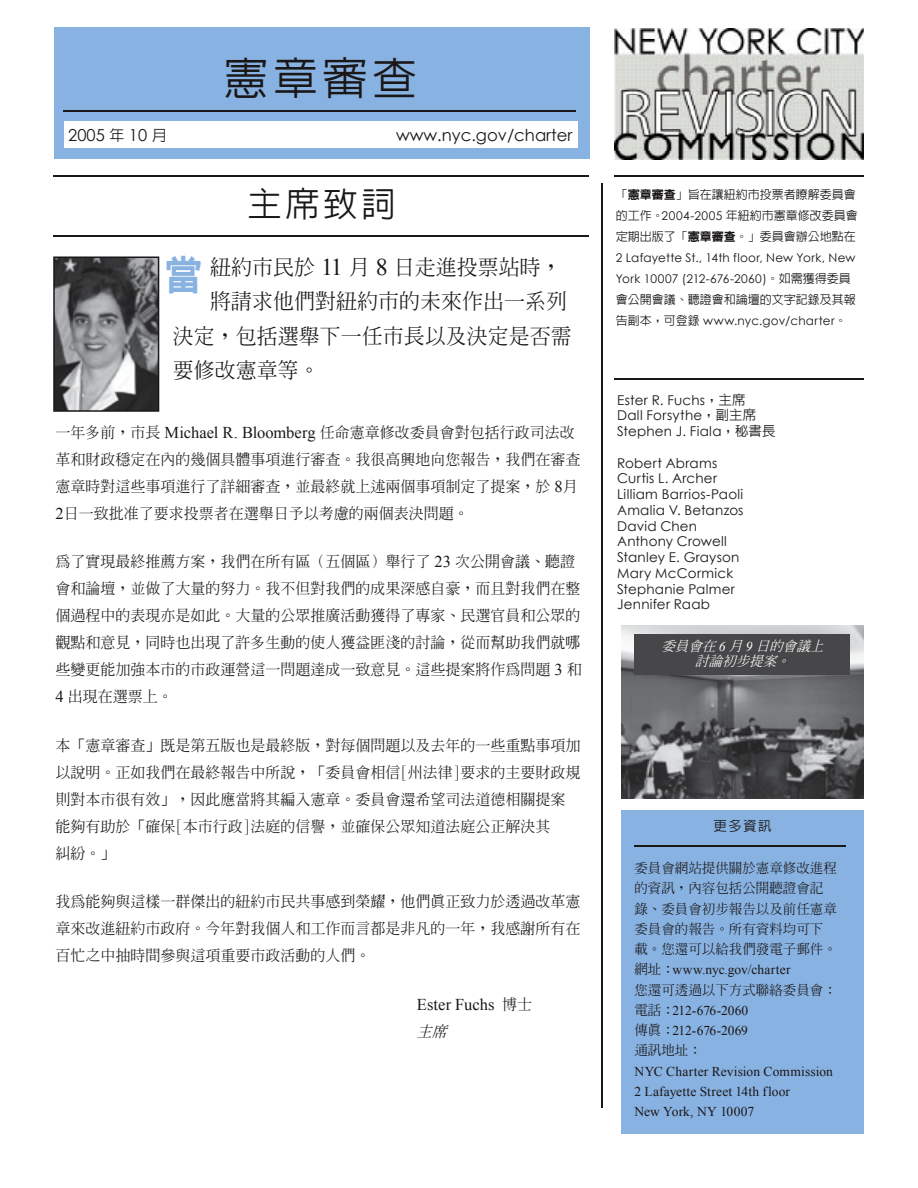
<style>
.page{position:relative;width:918px;height:1188px;background:#fff}
.page>*{position:absolute;margin:0;border:0;box-sizing:border-box;transform-origin:0 0}
.t1{font:500 45px "Lin Gothic";color:#1a1718}
.t2{font:800 40.5px "Lin Gothic";color:#88b2e1;scale:.9 1}
.t3{font:500 34.5px "Lin Gothic";color:#1a1718}
.t4{font:500 21px "Inn Ming";color:#1a1718}
.t5{font:16.5px "Century Gothic";color:#1a1718}
.t6{font:16.5px "Times New Roman";color:#1a1718}
.t7{font:500 15px/27px "Inn Ming";color:#1a1718}
.t8{font:italic 500 15px "Inn Ming";color:#1a1718}
.t9{font:13.5px/15.8px "Century Gothic";letter-spacing:.02em;color:#1a1718}
.t10{font:500 13.5px/20.2px "Inn Ming";color:#1a1718}
.t11{font:13.5px/20.2px "Times New Roman";letter-spacing:.005em;color:#1a1718}
.t12{font:13.5px/20.2px "Times New Roman";letter-spacing:-.02em;color:#1a1718}
.t13{font:italic 500 13.5px/15px "Inn Ming";color:#fff;text-align:center}
.t14{font:500 13.5px "Lin Gothic";color:#1a1718}
.t15{font:12px/21px "Century Gothic";letter-spacing:.02em;color:#1a1718}
.t16{font:500 12px/21px "Lin Gothic";color:#1a1718}
.s1{font-family:"Lin Gothic";font-weight:500;font-size:15px}
.s2{font-family:"Times New Roman";font-weight:400;font-size:24px}
.s3{font-family:"Times New Roman";font-weight:400;font-size:16.5px}
.s4{font-family:"Inn Ming";font-weight:500;font-size:15px}
.s5{font-weight:800}
.s6{font-family:"Century Gothic";font-weight:400}
.s7{font-family:"Lin Gothic";font-weight:500}
.s8{font-family:"Times New Roman";font-weight:400}
.s9{font-family:"Inn Ming";font-weight:500}
</style>
<div class="page">
<div style="left:54px;top:27px;width:535px;height:132px;background:#88b2e1"></div>
<div style="left:65px;top:121px;width:513px;height:27px;background:#fff"></div>
<img style="left:614px;top:28px;width:250px;height:131px">
<hr style="left:614px;top:378px;width:250px;height:2px;background:#1a1718">
<hr style="left:614px;top:176px;width:250px;height:1px;background:#1a1718">
<hr style="left:63px;top:110px;width:513px;height:2px;background:#1a1718">
<hr style="left:54px;top:176px;width:535px;height:1px;background:#1a1718">
<hr style="left:601px;top:183px;width:2px;height:925px;background:#1a1718">
<hr style="left:54px;top:236px;width:535px;height:1px;background:#1a1718">
<svg style="left:53px;top:256px;width:106px;height:156px;background:#727375"></svg>
<div style="left:621px;top:810px;width:242px;height:324px;background:#88b2e1"></div>
<hr style="left:634px;top:845px;width:212px;height:1px;background:#1a1718">
<img style="left:621px;top:625px;width:243px;height:174px">
<div style="left:634px;top:634px;width:216px;height:41px;background:#474749"></div>
<h1 class="t1" style="left:224px;top:55px;width:195px">憲章審查</h1>
<p class="t5" style="left:68px;top:125px;width:100px">2005 <span class="s1">年</span> 10 <span class="s1">月</span></p>
<p class="t5" style="left:396px;top:125px;width:178px">www.nyc.gov/charter</p>
<h3 class="t3" style="left:247px;top:187px;width:150px">主席致詞</h3>
<h2 class="t2" style="left:165px;top:254px;width:42px">當</h2>
<h3 class="t4" style="left:210px;top:256px;width:353px">紐約市民於 <span class="s2">11</span> 月 <span class="s2">8</span> 日走進投票站時，</h3>
<h3 class="t4" style="left:210px;top:291px;width:359px">將請求他們對紐約市的未來作出一系列</h3>
<h3 class="t4" style="left:173px;top:325px;width:400px">決定，包括選舉下一任市長以及決定是否需</h3>
<h3 class="t4" style="left:173px;top:360px;width:148px">要修改憲章等。</h3>
<p class="t7" style="left:55px;top:418px;width:526px">一年多前，市長 <span class="s3">Michael R. Bloomberg</span> 任命憲章修改委員會對包括行政司法改革和財政穩定在內的幾個具體事項進行審查。我很高興地向您報告，我們在審查憲章時對這些事項進行了詳細審查，並最終就上述兩個事項制定了提案，於 <span class="s3">8</span>月<span class="s3">2</span>日一致批准了要求投票者在選舉日予以考慮的兩個表決問題。</p>
<p class="t7" style="left:55px;top:548px;width:528px">為了實現最終推薦方案，我們在所有區（五個區）舉行了 <span class="s3">23</span> 次公開會議、聽證會和論壇，並做了大量的努力。我不但對我們的成果深感自豪，而且對我們在整個過程中的表現亦是如此。大量的公眾推廣活動獲得了專家、民選官員和公眾的觀點和意見，同時也出現了許多生動的使人獲益匪淺的討論，從而幫助我們就哪些變更能加強本市的市政運營這一問題達成一致意見。這些提案將作為問題 <span class="s3">3</span> 和<span class="s3">4</span> 出現在選票上。</p>
<p class="t7" style="left:55px;top:732px;width:526px">本「憲章審查」既是第五版也是最終版，對每個問題以及去年的一些重點事項加以說明。正如我們在最終報告中所說，「委員會相信[州法律]要求的主要財政規則對本市很有效」，因此應當將其編入憲章。委員會還希望司法道德相關提案能夠有助於「確保[本市行政]法庭的信譽，並確保公眾知道法庭公正解決其<br>糾紛。」</p>
<p class="t7" style="left:55px;top:888px;width:526px;text-align:justify">我為能夠與這樣一群傑出的紐約市民共事感到榮耀，他們真正致力於透過改革憲章來改進紐約市政府。今年對我個人和工作而言都是非凡的一年，我感謝所有在百忙之中抽時間參與這項重要市政活動的人們。</p>
<p class="t6" style="left:417px;top:995px;width:117px">Ester Fuchs <span class="s4">博士</span></p>
<p class="t8" style="left:417px;top:1024px;width:36px">主席</p>
<p class="t16" style="left:616px;top:184px;width:244px">「<span class="s5">憲章審查</span>」旨在讓紐約市投票者瞭解委員會的工作。<span class="s6">2004-2005</span> 年紐約市憲章修改委員會定期出版了「<span class="s5">憲章審查</span>。」委員會辦公地點在</p>
<p class="t15" style="left:616px;top:247px;width:241px">2 Lafayette St., 14th floor, New York, New<br>York 10007 (212-676-2060)<span class="s7">。如需獲得委員</span></p>
<p class="t16" style="left:616px;top:289px;width:241px">會公開會議、聽證會和論壇的文字記錄及其報</p>
<p class="t15" style="left:616px;top:310px;width:232px"><span class="s7">告副本，可登錄</span> www.nyc.gov/charter<span class="s7">。</span></p>
<p class="t9" style="left:617px;top:392px;width:160px">Ester R. Fuchs<span class="s7">，主席<br></span>Dall Forsythe<span class="s7">，副主席<br></span>Stephen J. Fiala<span class="s7">，秘書長</span></p>
<p class="t9" style="left:617px;top:455px;width:128px">Robert Abrams<br>Curtis L. Archer<br>Lilliam Barrios-Paoli<br>Amalia V. Betanzos<br>David Chen<br>Anthony Crowell<br>Stanley E. Grayson<br>Mary McCormick<br>Stephanie Palmer<br>Jennifer Raab</p>
<p class="t13" style="left:661px;top:639px;width:167px">委員會在 <span class="s8">6</span> 月 <span class="s8">9</span> 日的會議上討論初步提案。</p>
<p class="t14" style="left:713px;top:819px;width:60px">更多資訊</p>
<p class="t10" style="left:634px;top:858px;width:204px">委員會網站提供關於憲章修改進程的資訊，內容包括公開聽證會記錄、委員會初步報告以及前任憲章委員會的報告。所有資料均可下載。您還可以給我們發電子郵件。</p>
<p class="t11" style="left:634px;top:960px;width:158px"><span class="s9">網址：</span>www.nyc.gov/charter</p>
<p class="t10" style="left:634px;top:979px;width:204px">您還可透過以下方式聯絡委員會：</p>
<p class="t12" style="left:634px;top:1000px;width:115px"><span class="s9">電話：</span>212-676-2060<span class="s9">傳真：</span>212-676-2069</p>
<p class="t10" style="left:634px;top:1040px;width:69px">通訊地址：</p>
<p class="t11" style="left:634px;top:1061px;width:200px">NYC Charter Revision Commission<br>2 Lafayette Street 14th floor<br>New York, NY 10007</p>
</div>
